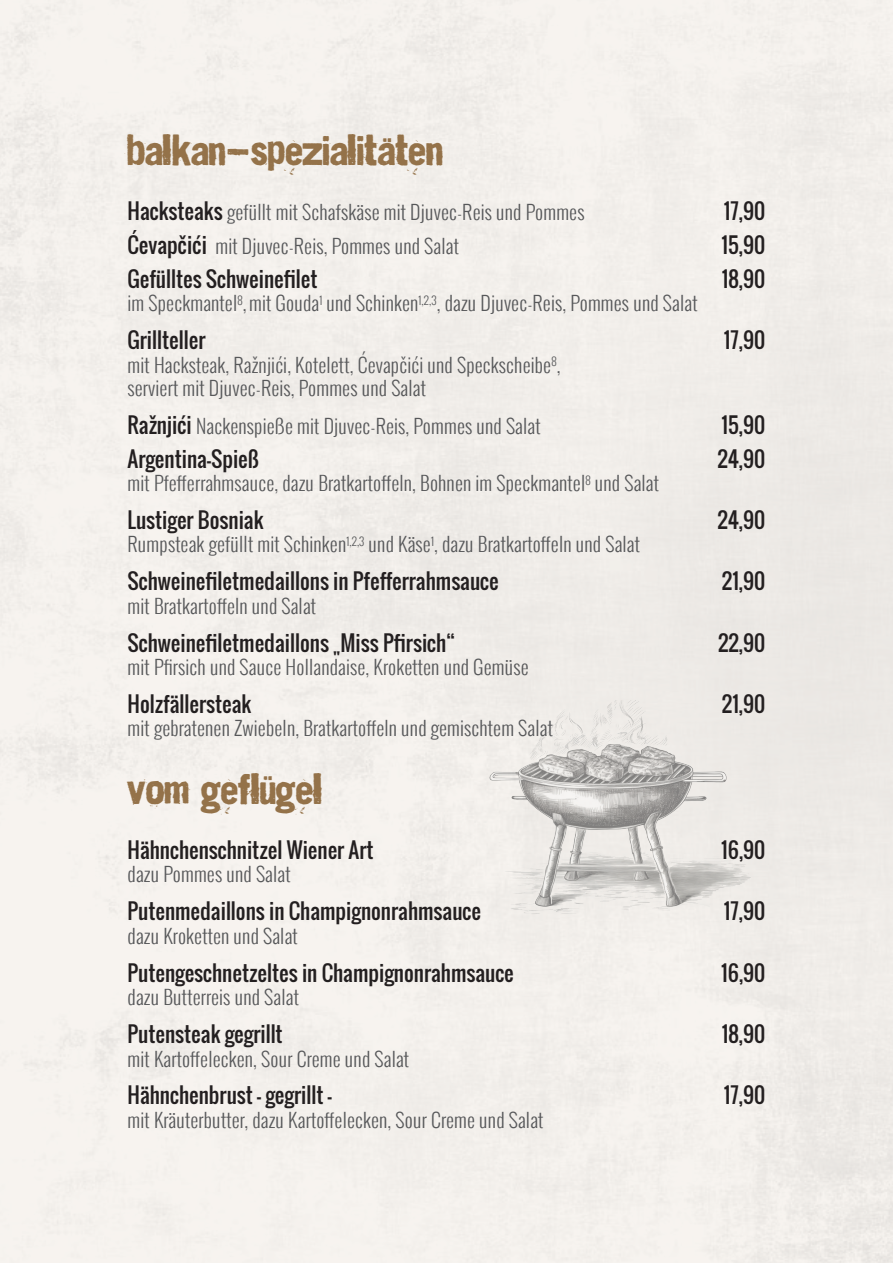
<style>
.page{position:relative;width:893px;height:1263px;background:#fff}
.page>*{position:absolute;margin:0;border:0;box-sizing:border-box;transform-origin:0 0}
.t1{font:31.5px "Dirt 2 Stickler";color:#947249}
.t2{font:21px "Oswald";color:#231f20}
.t3{font:300 19.5px/23.4px "Oswald";letter-spacing:.01em;color:#57585a}
.s1{font-weight:400;font-size:21px;color:#231f20}
</style>
<div class="page">
<img style="left:459px;top:701px;width:299px;height:228px">
<h1 class="t1" style="left:128px;top:128px;width:317px">BALKAN-SPEZIALITÄTEN</h1>
<p class="t3" style="left:128px;top:200px;width:458px"><span class="s1">Hacksteaks</span> gefüllt mit Schafskäse mit Djuvec-Reis und Pommes</p>
<p class="t2" style="left:724px;top:195px;width:43px">17,90</p>
<p class="t3" style="left:128px;top:234px;width:333px"><span class="s1">Ćevapčići</span> mit Djuvec-Reis, Pommes und Salat</p>
<p class="t2" style="left:722px;top:229px;width:45px">15,90</p>
<p class="t2" style="left:128px;top:263px;width:192px">Gefülltes Schweinefilet</p>
<p class="t2" style="left:722px;top:263px;width:45px">18,90</p>
<p class="t3" style="left:128px;top:291px;width:571px">im Speckmantel<sup>8</sup>,mit Gouda<sup>1</sup> und Schinken<sup>1,2,3</sup>, dazu Djuvec-Reis, Pommes und Salat</p>
<p class="t2" style="left:128px;top:324px;width:79px">Grillteller</p>
<p class="t2" style="left:724px;top:324px;width:43px">17,90</p>
<p class="t3" style="left:128px;top:353px;width:434px">mit Hacksteak, Ražnjići, Kotelett, Ćevapčići und Speckscheibe<sup>8</sup>, serviert mit Djuvec-Reis, Pommes und Salat</p>
<p class="t3" style="left:128px;top:414px;width:415px"><span class="s1">Ražnjići</span> Nackenspieße mit Djuvec-Reis, Pommes und Salat</p>
<p class="t2" style="left:722px;top:409px;width:45px">15,90</p>
<p class="t2" style="left:128px;top:443px;width:134px">Argentina-Spieß</p>
<p class="t2" style="left:717px;top:443px;width:50px">24,90</p>
<p class="t3" style="left:128px;top:471px;width:533px">mit Pfefferrahmsauce, dazu Bratkartoffeln, Bohnen im Speckmantel<sup>8</sup> und Salat</p>
<p class="t2" style="left:128px;top:504px;width:137px">Lustiger Bosniak</p>
<p class="t2" style="left:717px;top:504px;width:50px">24,90</p>
<p class="t3" style="left:128px;top:532px;width:514px">Rumpsteak gefüllt mit Schinken<sup>1,2,3</sup> und Käse<sup>1</sup>, dazu Bratkartoffeln und Salat</p>
<p class="t2" style="left:128px;top:565px;width:373px">Schweinefiletmedaillons in Pfefferrahmsauce</p>
<p class="t2" style="left:722px;top:565px;width:45px">21,90</p>
<p class="t3" style="left:128px;top:594px;width:190px">mit Bratkartoffeln und Salat</p>
<p class="t2" style="left:128px;top:627px;width:329px">Schweinefiletmedaillons „Miss Pfirsich“</p>
<p class="t2" style="left:718px;top:627px;width:49px">22,90</p>
<p class="t3" style="left:128px;top:655px;width:403px">mit Pfirsich und Sauce Hollandaise, Kroketten und Gemüse</p>
<p class="t2" style="left:128px;top:688px;width:125px">Holzfällersteak</p>
<p class="t2" style="left:722px;top:688px;width:45px">21,90</p>
<p class="t3" style="left:128px;top:716px;width:427px">mit gebratenen Zwiebeln, Bratkartoffeln und gemischtem Salat</p>
<h1 class="t1" style="left:128px;top:766px;width:196px">VOM GEFLÜGEL</h1>
<p class="t2" style="left:128px;top:834px;width:248px">Hähnchenschnitzel Wiener Art</p>
<p class="t2" style="left:721px;top:834px;width:46px">16,90</p>
<p class="t3" style="left:128px;top:862px;width:165px">dazu Pommes und Salat</p>
<p class="t2" style="left:128px;top:895px;width:355px">Putenmedaillons in Champignonrahmsauce</p>
<p class="t2" style="left:724px;top:895px;width:43px">17,90</p>
<p class="t3" style="left:128px;top:924px;width:172px">dazu Kroketten und Salat</p>
<p class="t2" style="left:128px;top:957px;width:388px">Putengeschnetzeltes in Champignonrahmsauce</p>
<p class="t2" style="left:721px;top:957px;width:46px">16,90</p>
<p class="t3" style="left:128px;top:985px;width:173px">dazu Butterreis und Salat</p>
<p class="t2" style="left:128px;top:1018px;width:157px">Putensteak gegrillt</p>
<p class="t2" style="left:722px;top:1018px;width:45px">18,90</p>
<p class="t3" style="left:128px;top:1046px;width:283px">mit Kartoffelecken, Sour Creme und Salat</p>
<p class="t2" style="left:128px;top:1079px;width:206px">Hähnchenbrust - gegrillt -</p>
<p class="t2" style="left:724px;top:1079px;width:43px">17,90</p>
<p class="t3" style="left:128px;top:1108px;width:417px">mit Kräuterbutter, dazu Kartoffelecken, Sour Creme und Salat</p>
</div>
